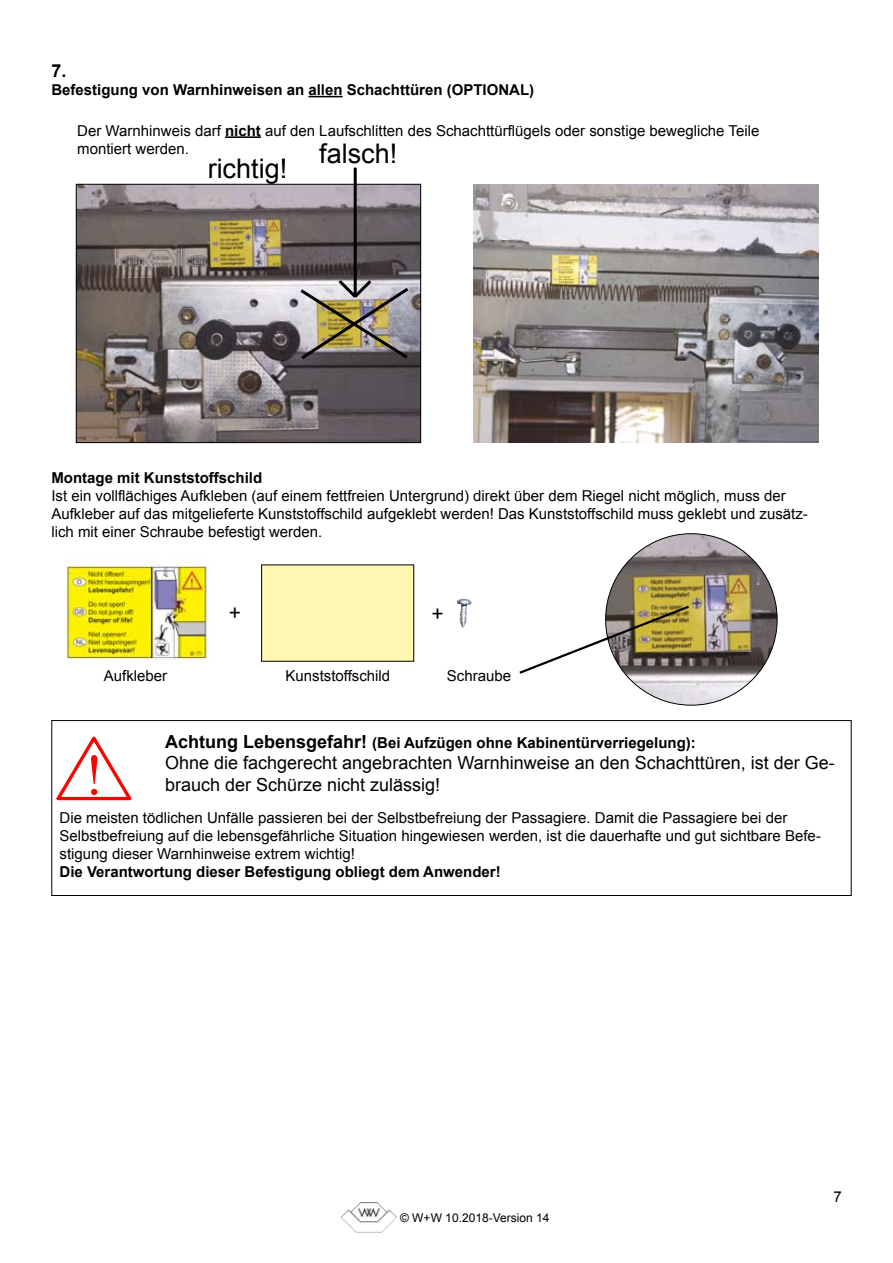
<style>
.page{position:relative;width:893px;height:1263px;background:#fff}
.page>*{position:absolute;margin:0;border:0;box-sizing:border-box;transform-origin:0 0}
.t1{font:58.05px "Times New Roman";color:#f00}
.t2{font:27px "Arial";color:#000}
.t3{font:21px "Arial";color:#000}
.t4{font:18px "Arial";color:#000}
.t5{font:700 18px "Arial";color:#000}
.t6{font:15px/18px "Arial";color:#000}
.t7{font:700 15px "Arial";color:#000}
.t8{font:12px "Arial";color:#000}
.s1{font-weight:700}
.s2{font-size:18px}
</style>
<div class="page">
<img style="left:341px;top:1202px;width:56px;height:30px">
<hr style="left:225px;top:136px;width:36px;height:2px;background:#000">
<img style="left:78px;top:186px;width:341px;height:255px">
<div style="left:76px;top:184px;width:345px;height:259px;border:1px solid #000"></div>
<img style="left:474px;top:184px;width:344px;height:259px">
<svg style="left:56px;top:736px;width:76px;height:65px"></svg>
<div style="left:51px;top:720px;width:801px;height:176px;border:1px solid #000"></div>
<hr style="left:354px;top:168px;width:3px;height:129px;background:#000">
<img style="left:297px;top:277px;width:115px;height:85px">
<img style="left:606px;top:534px;width:171px;height:171px;border-radius:50%">
<hr style="left:308px;top:96px;width:35px;height:1px;background:#000">
<div style="left:262px;top:565px;width:152px;height:96px;background:#fff7b2"></div>
<img style="left:66px;top:561px;width:141px;height:98px">
<img style="left:457px;top:599px;width:14px;height:29px">
<svg style="left:519px;top:604px;width:172px;height:72px"></svg>
<p class="t5" style="left:51px;top:59px;width:17px">7.</p>
<p class="t7" style="left:51px;top:80px;width:484px">Befestigung von Warnhinweisen an allen Schachttüren (OPTIONAL)</p>
<p class="t6" style="left:77px;top:121px;width:684px">Der Warnhinweis darf <span class="s1">nicht</span> auf den Laufschlitten des Schachttürflügels oder sonstige bewegliche Teile montiert werden.</p>
<h2 class="t2" style="left:319px;top:136px;width:80px">falsch!</h2>
<h2 class="t2" style="left:208px;top:151px;width:81px">richtig!</h2>
<p class="t7" style="left:51px;top:467px;width:212px">Montage mit Kunststoffschild</p>
<p class="t6" style="left:51px;top:486px;width:758px">Ist ein vollflächiges Aufkleben (auf einem fettfreien Untergrund) direkt über dem Riegel nicht möglich, muss der<br>Aufkleber auf das mitgelieferte Kunststoffschild aufgeklebt werden! Das Kunststoffschild muss geklebt und zusätz&shy;lich mit einer Schraube befestigt werden.</p>
<h3 class="t3" style="left:229px;top:599px;width:14px">+</h3>
<h3 class="t3" style="left:432px;top:599px;width:14px">+</h3>
<p class="t6" style="left:104px;top:667px;width:65px">Aufkleber</p>
<p class="t6" style="left:286px;top:667px;width:106px">Kunststoffschild</p>
<p class="t6" style="left:447px;top:667px;width:66px">Schraube</p>
<p class="t7" style="left:165px;top:732px;width:532px"><span class="s2">Achtung Lebensgefahr!</span> (Bei Aufzügen ohne Kabinentürverriegelung):</p>
<p class="t4" style="left:165px;top:751px;width:671px">Ohne die fachgerecht angebrachten Warnhinweise an den Schachttüren, ist der Ge-</p>
<h1 class="t1" style="left:85px;top:736px;width:21px">!</h1>
<p class="t4" style="left:165px;top:773px;width:277px">brauch der Schürze nicht zulässig!</p>
<p class="t6" style="left:60px;top:809px;width:763px">Die meisten tödlichen Unfälle passieren bei der Selbstbefreiung der Passagiere. Damit die Passagiere bei der<br>Selbstbefreiung auf die lebensgefährliche Situation hingewiesen werden, ist die dauerhafte und gut sichtbare Befe&shy;stigung dieser Warnhinweise extrem wichtig!</p>
<p class="t7" style="left:60px;top:862px;width:443px">Die Verantwortung dieser Befestigung obliegt dem Anwender!</p>
<p class="t8" style="left:400px;top:1210px;width:151px">© W+W 10.2018-Version 14</p>
</div>
